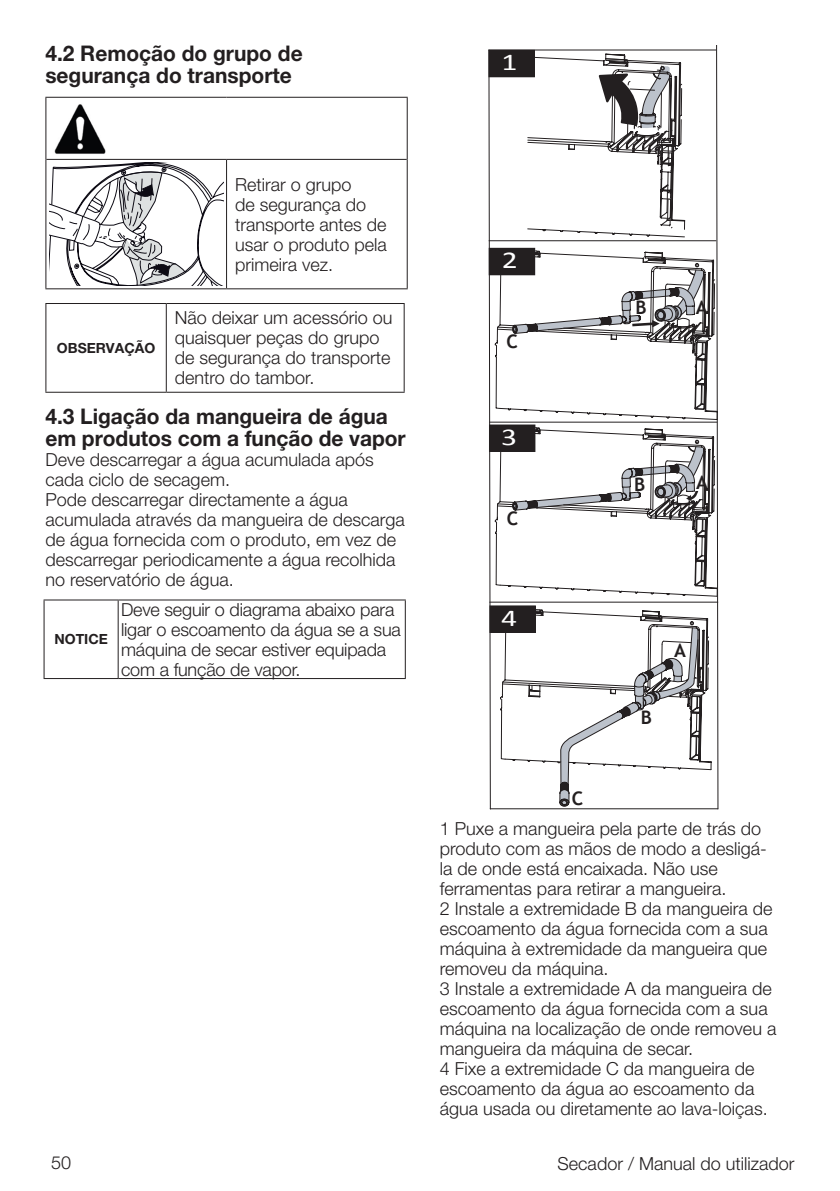
<style>
.page{position:relative;width:840px;height:1191px;background:#fff}
.page>*{position:absolute;margin:0;border:0;box-sizing:border-box;transform-origin:0 0}
.t1{font:24.2px "Calibri";color:#fff;scale:1.3 1}
.Konu_Baslik{font:700 21.6px/22px "Helvetica Neue LT Pro";color:#231f20}
.t2{font:700 18.6px "Trebuchet MS";color:#231f20}
.Normal_Yazi_Uyari_2{font:300 18px/20px "Helvetica Neue LT Pro";color:#231f20}
.Normal_Yazi{font:300 18px/20px "Helvetica Neue LT Pro";color:#231f20}
.resim{font:300 18px/20px "Helvetica Neue LT Pro";letter-spacing:-.01em;color:#231f20}
.t3{font:700 14px "Helvetica Neue LT Pro";color:#231f20}
</style>
<div class="page">
<hr style="left:406px;top:98px;width:1px;height:61px;background:#231f20">
<hr style="left:46px;top:159px;width:180px;height:1px;background:#231f20">
<hr style="left:226px;top:159px;width:180px;height:1px;background:#231f20">
<hr style="left:45px;top:97px;width:181px;height:1px;background:#231f20">
<hr style="left:45px;top:98px;width:1px;height:61px;background:#231f20">
<hr style="left:226px;top:97px;width:181px;height:1px;background:#231f20">
<hr style="left:45px;top:159px;width:1px;height:129px;background:#231f20">
<hr style="left:226px;top:160px;width:1px;height:128px;background:#231f20">
<hr style="left:406px;top:159px;width:1px;height:129px;background:#231f20">
<hr style="left:45px;top:288px;width:181px;height:1px;background:#231f20">
<hr style="left:226px;top:288px;width:181px;height:1px;background:#231f20">
<img style="left:54px;top:104px;width:52px;height:50px">
<svg style="left:49px;top:162px;width:174px;height:124px"></svg>
<hr style="left:45px;top:303px;width:121px;height:1px;background:#231f20">
<hr style="left:45px;top:304px;width:1px;height:88px;background:#231f20">
<hr style="left:166px;top:303px;width:238px;height:1px;background:#231f20">
<hr style="left:166px;top:304px;width:1px;height:88px;background:#231f20">
<hr style="left:403px;top:304px;width:1px;height:88px;background:#231f20">
<hr style="left:45px;top:392px;width:121px;height:1px;background:#231f20">
<hr style="left:166px;top:392px;width:238px;height:1px;background:#231f20">
<hr style="left:44px;top:599px;width:74px;height:1px;background:#231f20">
<hr style="left:44px;top:600px;width:1px;height:78px;background:#231f20">
<hr style="left:118px;top:599px;width:287px;height:1px;background:#231f20">
<hr style="left:118px;top:600px;width:1px;height:78px;background:#231f20">
<hr style="left:404px;top:600px;width:1px;height:78px;background:#231f20">
<hr style="left:44px;top:678px;width:74px;height:1px;background:#231f20">
<hr style="left:118px;top:678px;width:287px;height:1px;background:#231f20">
<svg style="left:488px;top:45px;width:229px;height:764px"></svg>
<p class="Konu_Baslik" style="left:45px;top:42px;width:258px">4.2 Remoção do grupo de segurança do transporte</p>
<p class="t1" style="left:501px;top:47px;width:14px">1</p>
<p class="Normal_Yazi_Uyari_2" style="left:235px;top:174px;width:153px">Retirar o grupo<br>de segurança do transporte antes de usar o produto pela primeira vez.</p>
<p class="Normal_Yazi_Uyari_2" style="left:175px;top:307px;width:219px">Não deixar um acessório ou quaisquer peças do grupo de segurança do transporte dentro do tambor.</p>
<p class="Konu_Baslik" style="left:45px;top:404px;width:361px">4.3 Ligação da mangueira de água em produtos com a função de vapor</p>
<p class="Normal_Yazi" style="left:45px;top:449px;width:330px">Deve descarregar a água acumulada após cada ciclo de secagem.</p>
<p class="Normal_Yazi" style="left:45px;top:489px;width:361px">Pode descarregar directamente a água acumulada através da mangueira de descarga de água fornecida com o produto, em vez de descarregar periodicamente a água recolhida no reservatório de água.</p>
<p class="t3" style="left:57px;top:339px;width:100px">OBSERVAÇÃO</p>
<p class="t3" style="left:54px;top:630px;width:55px">NOTICE</p>
<p class="resim" style="left:121px;top:599px;width:281px">Deve seguir o diagrama abaixo para ligar o escoamento da água se a sua máquina de secar estiver equipada com a função de vapor.</p>
<p class="t1" style="left:501px;top:245px;width:14px">2</p>
<p class="t2" style="left:506px;top:330px;width:13px">C</p>
<p class="t1" style="left:500px;top:422px;width:14px">3</p>
<p class="t2" style="left:506px;top:506px;width:13px">C</p>
<p class="t1" style="left:500px;top:602px;width:14px">4</p>
<p class="t2" style="left:635px;top:296px;width:13px">B</p>
<p class="t2" style="left:695px;top:296px;width:13px">A</p>
<p class="t2" style="left:633px;top:473px;width:13px">B</p>
<p class="t2" style="left:695px;top:471px;width:13px">A</p>
<p class="t2" style="left:571px;top:786px;width:13px">C</p>
<p class="t2" style="left:640px;top:706px;width:13px">B</p>
<p class="t2" style="left:673px;top:639px;width:13px">A</p>
<p class="Normal_Yazi_Uyari_2" style="left:439px;top:818px;width:328px">1 Puxe a mangueira pela parte de trás do produto com as mãos de modo a desligá&shy;la de onde está encaixada. Não use ferramentas para retirar a mangueira.</p>
<p class="Normal_Yazi_Uyari_2" style="left:439px;top:898px;width:334px">2 Instale a extremidade B da mangueira de escoamento da água fornecida com a sua máquina à extremidade da mangueira que removeu da máquina.</p>
<p class="Normal_Yazi_Uyari_2" style="left:439px;top:978px;width:338px">3 Instale a extremidade A da mangueira de escoamento da água fornecida com a sua máquina na localização de onde removeu a mangueira da máquina de secar.</p>
<p class="Normal_Yazi_Uyari_2" style="left:439px;top:1058px;width:329px">4 Fixe a extremidade C da mangueira de escoamento da água ao escoamento da água usada ou diretamente ao lava-loiças.</p>
<p class="Normal_Yazi" style="left:51px;top:1152px;width:22px">50</p>
<p class="Normal_Yazi" style="left:557px;top:1153px;width:238px">Secador / Manual do utilizador</p>
</div>
